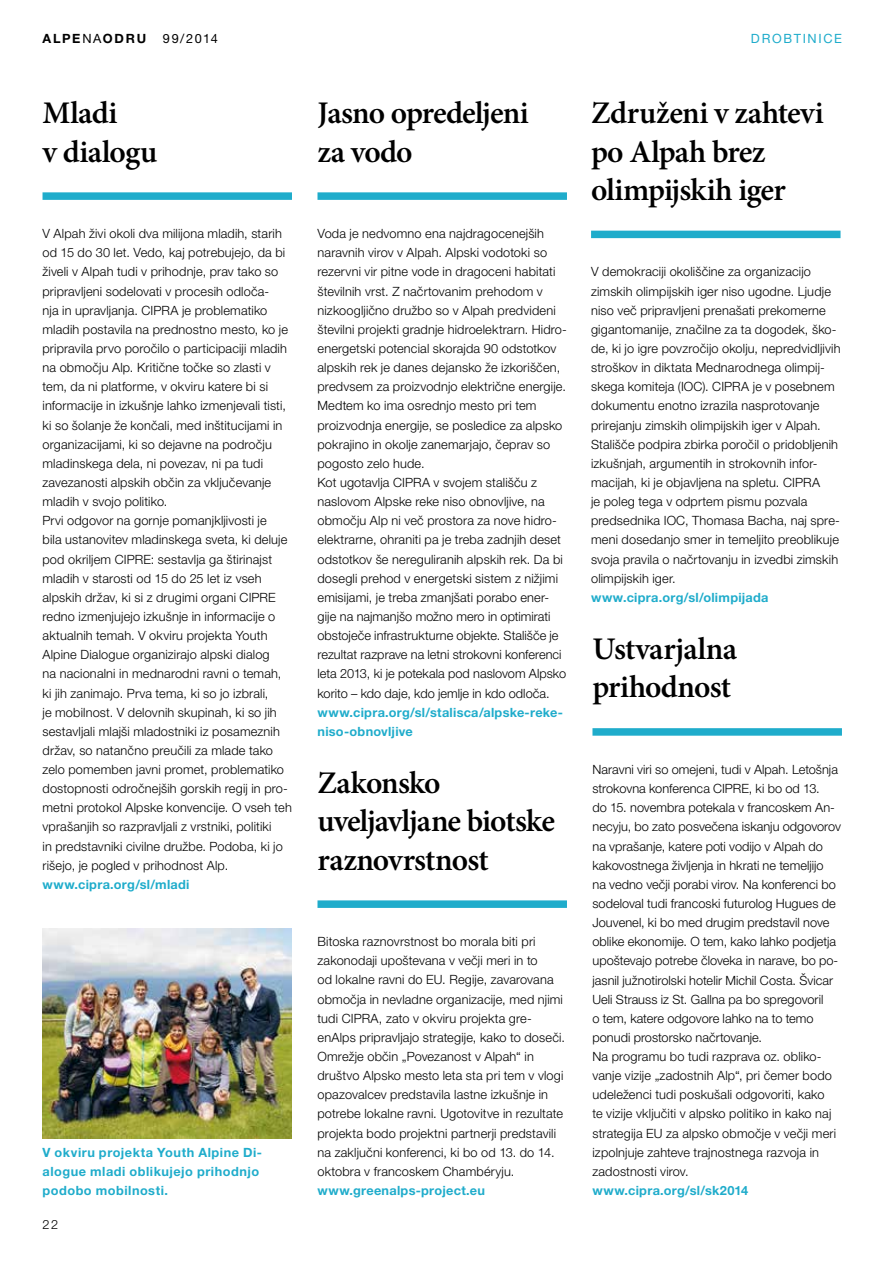
<style>
.page{position:relative;width:893px;height:1263px;background:#fff}
.page>*{position:absolute;margin:0;border:0;box-sizing:border-box;transform-origin:0 0}
.t1{font:600 31.5px/38.2px "Minion Pro";letter-spacing:-.025em;color:#000}
.t2{font:300 12.75px/19.2px "Helvetica Neue LT Pro";letter-spacing:.01em;color:#000}
.t3{font:700 12.75px/19.2px "Helvetica Neue LT Pro";letter-spacing:.025em;color:#1faccb}
.t4{font:700 12.75px "Helvetica Neue LT Pro";letter-spacing:.135em;color:#000}
.t5{font:12.75px "Helvetica Neue LT Pro";letter-spacing:.125em;color:#1faccb}
.t6{font:12.75px "Helvetica Neue LT Pro";letter-spacing:.11em;color:#000}
.s1{font-weight:400}
</style>
<div class="page">
<div style="left:317px;top:900px;width:250px;height:8px;background:#1faccb"></div>
<div style="left:43px;top:192px;width:249px;height:8px;background:#1faccb"></div>
<div style="left:592px;top:728px;width:250px;height:8px;background:#1faccb"></div>
<img style="left:43px;top:928px;width:249px;height:210px">
<div style="left:317px;top:192px;width:250px;height:8px;background:#1faccb"></div>
<div style="left:591px;top:231px;width:249px;height:7px;background:#1faccb"></div>
<p class="t4" style="left:43px;top:31px;width:105px">ALPE<span class="s1">NA</span>ODRU</p>
<p class="t6" style="left:163px;top:31px;width:57px">99/2014</p>
<p class="t5" style="left:751px;top:31px;width:92px">DROBTINICE</p>
<h1 class="t1" style="left:43px;top:94px;width:116px">Mladi<br>v dialogu</h1>
<p class="t2" style="left:43px;top:224px;width:251px">V Alpah živi okoli dva milijona mladih, starih od 15 do 30 let. Vedo, kaj potrebujejo, da bi živeli v Alpah tudi v prihodnje, prav tako so pripravljeni sodelovati v procesih odloča-<br>nja in upravljanja. CIPRA je problematiko mladih postavila na prednostno mesto, ko je pripravila prvo poročilo o participaciji mladih na območju Alp. Kritične točke so zlasti v tem, da ni platforme, v okviru katere bi si informacije in izkušnje lahko izmenjevali tisti, ki so šolanje že končali, med inštitucijami in organizacijami, ki so dejavne na področju mladinskega dela, ni povezav, ni pa tudi zavezanosti alpskih občin za vključevanje mladih v svojo politiko.<br>Prvi odgovor na gornje pomanjkljivosti je<br>bila ustanovitev mladinskega sveta, ki deluje pod okriljem CIPRE: sestavlja ga štirinajst mladih v starosti od 15 do 25 let iz vseh alpskih držav, ki si z drugimi organi CIPRE redno izmenjujejo izkušnje in informacije o aktualnih temah. V okviru projekta Youth Alpine Dialogue organizirajo alpski dialog<br>na nacionalni in mednarodni ravni o temah, ki jih zanimajo. Prva tema, ki so jo izbrali,<br>je mobilnost. V delovnih skupinah, ki so jih sestavljali mlajši mladostniki iz posameznih držav, so natančno preučili za mlade tako zelo pomemben javni promet, problematiko dostopnosti odročnejših gorskih regij in pro&shy;metni protokol Alpske konvencije. O vseh teh vprašanjih so razpravljali z vrstniki, politiki<br>in predstavniki civilne družbe. Podoba, ki jo rišejo, je pogled v prihodnost Alp.</p>
<p class="t3" style="left:43px;top:874px;width:148px">www.cipra.org/sl/mladi</p>
<p class="t3" style="left:43px;top:1142px;width:221px">V okviru projekta Youth Alpine Di&shy;alogue mladi oblikujejo prihodnjo podobo mobilnosti.</p>
<p class="t2" style="left:43px;top:1214px;width:17px">22</p>
<h1 class="t1" style="left:317px;top:94px;width:213px">Jasno opredeljeni za vodo</h1>
<p class="t2" style="left:317px;top:224px;width:251px">Voda je nedvomno ena najdragocenejših naravnih virov v Alpah. Alpski vodotoki so rezervni vir pitne vode in dragoceni habitati številnih vrst. Z načrtovanim prehodom v nizkoogljično družbo so v Alpah predvideni številni projekti gradnje hidroelektrarn. Hidro&shy;energetski potencial skorajda 90 odstotkov alpskih rek je danes dejansko že izkoriščen, predvsem za proizvodnjo električne energije.<br>Medtem ko ima osrednjo mesto pri tem proizvodnja energije, se posledice za alpsko pokrajino in okolje zanemarjajo, čeprav so pogosto zelo hude.<br>Kot ugotavlja CIPRA v svojem stališču z naslovom Alpske reke niso obnovljive, na območju Alp ni več prostora za nove hidro&shy;elektrarne, ohraniti pa je treba zadnjih deset odstotkov še nereguliranih alpskih rek. Da bi dosegli prehod v energetski sistem z nižjimi emisijami, je treba zmanjšati porabo ener&shy;gije na najmanjšo možno mero in optimirati obstoječe infrastrukturne objekte. Stališče je rezultat razprave na letni strokovni konferenci leta 2013, ki je potekala pod naslovom Alpsko korito – kdo daje, kdo jemlje in kdo odloča.</p>
<p class="t3" style="left:317px;top:702px;width:247px">www.cipra.org/sl/stalisca/alpske-reke&shy;niso-obnovljive</p>
<h1 class="t1" style="left:317px;top:764px;width:239px">Zakonsko uveljavljane biotske raznovrstnost</h1>
<p class="t2" style="left:317px;top:932px;width:249px">Bitoska raznovrstnost bo morala biti pri zakonodaji upoštevana v večji meri in to<br>od lokalne ravni do EU. Regije, zavarovana območja in nevladne organizacije, med njimi tudi CIPRA, zato v okviru projekta gre&shy;enAlps pripravljajo strategije, kako to doseči.<br>Omrežje občin „Povezanost v Alpah“ in društvo Alpsko mesto leta sta pri tem v vlogi opazovalcev predstavila lastne izkušnje in potrebe lokalne ravni. Ugotovitve in rezultate projekta bodo projektni partnerji predstavili na zaključni konferenci, ki bo od 13. do 14. oktobra v francoskem Chambéryju.</p>
<p class="t3" style="left:317px;top:1180px;width:169px">www.greenalps-project.eu</p>
<h1 class="t1" style="left:591px;top:94px;width:234px">Združeni v zahtevi po Alpah brez olimpijskih iger</h1>
<p class="t2" style="left:591px;top:262px;width:251px">V demokraciji okoliščine za organizacijo zimskih olimpijskih iger niso ugodne. Ljudje niso več pripravljeni prenašati prekomerne gigantomanije, značilne za ta dogodek, ško&shy;de, ki jo igre povzročijo okolju, nepredvidljivih stroškov in diktata Mednarodnega olimpij&shy;skega komiteja (IOC). CIPRA je v posebnem dokumentu enotno izrazila nasprotovanje prirejanju zimskih olimpijskih iger v Alpah.<br>Stališče podpira zbirka poročil o pridobljenih izkušnjah, argumentih in strokovnih infor&shy;macijah, ki je objavljena na spletu. CIPRA<br>je poleg tega v odprtem pismu pozvala predsednika IOC, Thomasa Bacha, naj spre&shy;meni dosedanjo smer in temeljito preoblikuje svoja pravila o načrtovanju in izvedbi zimskih olimpijskih iger.</p>
<p class="t3" style="left:591px;top:587px;width:179px">www.cipra.org/sl/olimpijada</p>
<h1 class="t1" style="left:592px;top:630px;width:146px">Ustvarjalna prihodnost</h1>
<p class="t2" style="left:592px;top:759px;width:250px">Naravni viri so omejeni, tudi v Alpah. Letošnja strokovna konferenca CIPRE, ki bo od 13.<br>do 15. novembra potekala v francoskem An&shy;necyju, bo zato posvečena iskanju odgovorov na vprašanje, katere poti vodijo v Alpah do kakovostnega življenja in hkrati ne temeljijo<br>na vedno večji porabi virov. Na konferenci bo sodeloval tudi francoski futurolog Hugues de Jouvenel, ki bo med drugim predstavil nove oblike ekonomije. O tem, kako lahko podjetja upoštevajo potrebe človeka in narave, bo po&shy;jasnil južnotirolski hotelir Michil Costa. Švicar Ueli Strauss iz St. Gallna pa bo spregovoril<br>o tem, katere odgovore lahko na to temo ponudi prostorsko načrtovanje.<br>Na programu bo tudi razprava oz. obliko&shy;vanje vizije „zadostnih Alp“, pri čemer bodo udeleženci tudi poskušali odgovoriti, kako<br>te vizije vključiti v alpsko politiko in kako naj strategija EU za alpsko območje v večji meri izpolnjuje zahteve trajnostnega razvoja in zadostnosti virov.</p>
<p class="t3" style="left:592px;top:1180px;width:157px">www.cipra.org/sl/sk2014</p>
</div>
